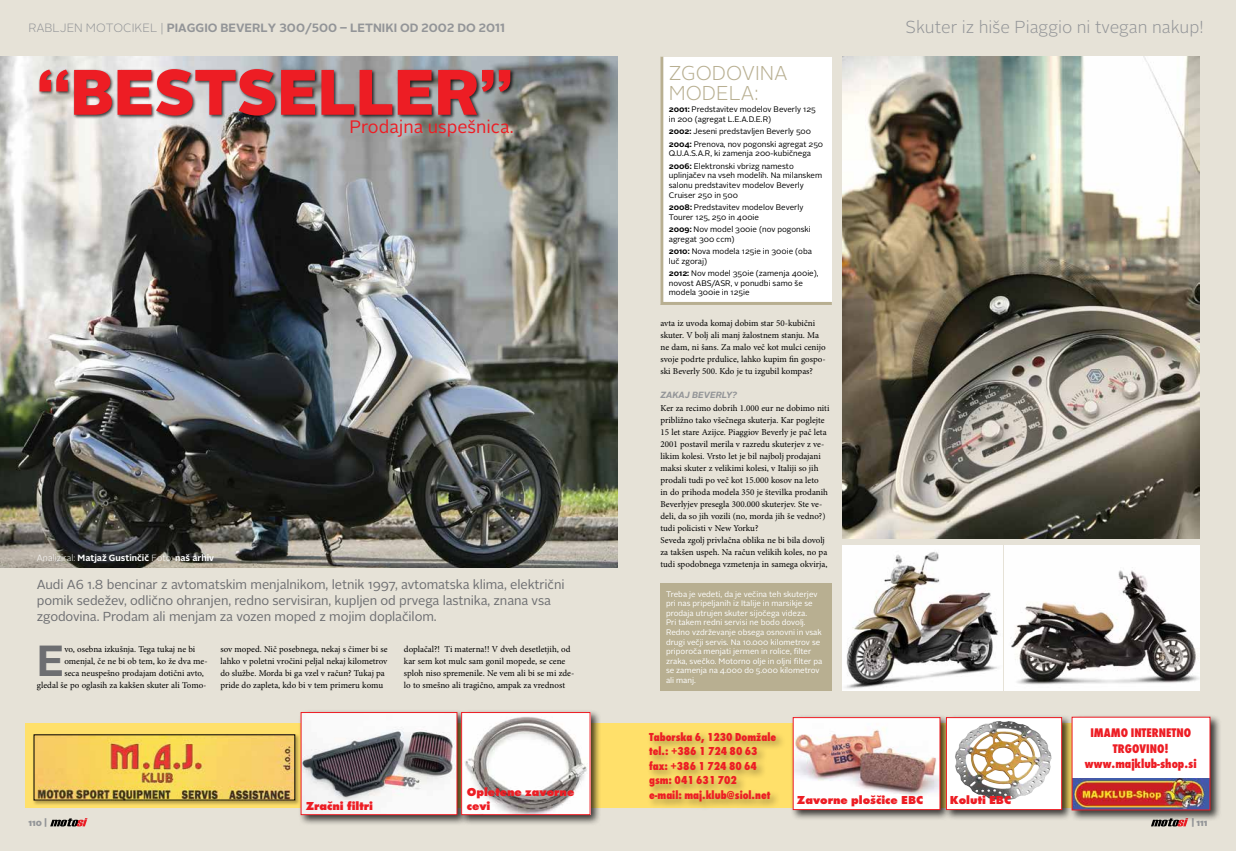
<style>
.page{position:relative;width:1236px;height:851px;background:#fff}
.page>*{position:absolute;margin:0;border:0;box-sizing:border-box;transform-origin:0 0}
.t1{font:900 64px "Alright Sans";color:#ed1d24}
.t2{font:700 43.4px "Alright Sans";color:#6d6e71}
.t3{font:300 20px/20px "Alright Sans";color:#b8af91}
.t4{font:18px "Alright Sans";color:#ed1d24}
.t5{font:300 17.3px "Alright Sans";color:#939598}
.t6{font:13px/16px "Alright Sans";letter-spacing:-.01em;color:#6d6e71}
.t7{font:13px/15.6px "Futura TEE Extr Bold Cond";color:#ed1d24;text-align:center}
.t8{font:12px/14.4px "Futura TEE Extr Bold Cond";color:#ed1d24}
.t9{font:700 12px "Alright Sans";color:#939598}
.t10{font:700 12px/14.4px "Futura TEE Extr";color:#ed1d24}
.t11{font:9px/12px "Minion Pro";color:#000}
.t12{font:700 9px "Alright Sans";color:#fff}
.t13{font:italic 700 9px "Alright Sans";color:#939598}
.t14{font:900 9px "Alright Sans";color:#939598}
.t15{font:8px/9.6px "Alright Sans";color:#000}
.t16{font:8px/9.6px "Alright Sans";color:#fff}
.s1{font-weight:300}
.s2{font-weight:700}
</style>
<div class="page">
<div style="left:0;top:0;width:1236px;height:850px;background:#e6e2d7"></div>
<svg style="left:1151px;top:821px;width:37px;height:5px"></svg>
<svg style="left:50px;top:818px;width:38px;height:8px"></svg>
<div style="left:26px;top:723px;width:1162px;height:84px;background:#ffe06a"></div>
<div style="left:298px;top:709px;width:170px;height:117px;background:#000;opacity:.75"></div>
<img style="left:303px;top:714px;width:152px;height:99px">
<div style="left:301px;top:712px;width:156px;height:103px;border:1px solid #ed1d24"></div>
<div style="left:459px;top:709px;width:142px;height:117px;background:#000;opacity:.75"></div>
<img style="left:463px;top:714px;width:126px;height:99px">
<div style="left:461px;top:712px;width:130px;height:103px;border:1px solid #ed1d24"></div>
<div style="left:790px;top:714px;width:161px;height:106px;background:#000;opacity:.75"></div>
<img style="left:795px;top:719px;width:143px;height:88px">
<div style="left:793px;top:717px;width:147px;height:92px;border:1px solid #ed1d24"></div>
<div style="left:943px;top:714px;width:130px;height:106px;background:#000;opacity:.75"></div>
<div style="left:946px;top:717px;width:116px;height:92px;background:#fff"></div>
<img style="left:955px;top:721px;width:96px;height:78px">
<div style="left:946px;top:717px;width:116px;height:92px;border:1px solid #ed1d24"></div>
<div style="left:32px;top:733px;width:268px;height:72px;background:#000;opacity:.3"></div>
<img style="left:36px;top:736px;width:257px;height:62px">
<div style="left:647px;top:729px;width:139px;height:82px;background:#000;opacity:.35"></div>
<div style="left:1069px;top:714px;width:152px;height:107px;background:#000;opacity:.75"></div>
<div style="left:1072px;top:717px;width:138px;height:92px;background:#fff"></div>
<img style="left:1073px;top:778px;width:135px;height:30px">
<img style="left:0;top:57px;width:618px;height:510px">
<div style="left:38px;top:68px;width:477px;height:52px;background:#000;opacity:.75"></div>
<img style="left:842px;top:57px;width:357px;height:482px">
<img style="left:842px;top:545px;width:160px;height:145px">
<img style="left:1005px;top:545px;width:194px;height:145px">
<div style="left:660px;top:56px;width:172px;height:249px;background:#fff"></div>
<div style="left:660px;top:583px;width:172px;height:107px;background:#b8af91"></div>
<h3 class="t9" style="left:28px;top:19px;width:478px"><span class="s1">RABLJEN MOTOCIKEL |</span> PIAGGIO BEVERLY 300/500 – LETNIKI OD 2002 DO 2011</h3>
<h1 class="t1" style="left:37px;top:46px;width:478px">“BESTSELLER”</h1>
<h3 class="t4" style="left:349px;top:115px;width:166px">Prodajna uspešnica.</h3>
<p class="t12" style="left:37px;top:551px;width:179px"><span class="s1">Analiziral:</span> Matjaž Gustinčič <span class="s1">Foto:</span> naš arhiv</p>
<p class="t6" style="left:37px;top:576px;width:529px">Audi A6 1.8 bencinar z avtomatskim menjalnikom, letnik 1997, avtomatska klima, električni pomik sedežev, odlično ohranjen, redno servisiran, kupljen od prvega lastnika, znana vsa zgodovina. Prodam ali menjam za vozen moped z mojim doplačilom.</p>
<h2 class="t2" style="left:37px;top:630px;width:29px">E</h2>
<p class="t11" style="left:64px;top:642px;width:133px">vo, osebna izkušnja. Tega tukaj ne bi</p>
<p class="t11" style="left:220px;top:642px;width:169px">sov moped. Nič posebnega, nekaj s čimer bi se lahko v poletni vročini peljal nekaj kilometrov do službe. Morda bi ga vzel v račun? Tukaj pa pride do zapleta, kdo bi v tem primeru komu</p>
<p class="t11" style="left:404px;top:642px;width:172px">doplačal?! Ti materna!! V dveh desetletjih, od kar sem kot mulc sam gonil mopede, se cene sploh niso spremenile. Ne vem ali bi se mi zde&shy;lo to smešno ali tragično, ampak za vrednost</p>
<p class="t11" style="left:64px;top:654px;width:145px">omenjal, če ne bi ob tem, ko že dva me-</p>
<p class="t11" style="left:64px;top:666px;width:141px">seca neuspešno prodajam dotični avto,</p>
<p class="t11" style="left:37px;top:678px;width:171px">gledal še po oglasih za kakšen skuter ali Tomo-</p>
<h3 class="t10" style="left:306px;top:798px;width:69px">Zračni filtri</h3>
<h3 class="t10" style="left:467px;top:784px;width:109px">Opletene zavorne cevi</h3>
<h3 class="t3" style="left:669px;top:63px;width:120px">ZGODOVINA<br>MODELA:</h3>
<p class="t15" style="left:669px;top:105px;width:148px"><span class="s2">2001:</span> Predstavitev modelov Beverly 125 in 200 (agregat L.E.A.D.E.R)</p>
<p class="t15" style="left:669px;top:125px;width:156px;line-height:12.4px"><span class="s2">2002:</span> Jeseni predstavljen Beverly 500<br><span class="s2">2004:</span> Prenova, nov pogonski agregat 250</p>
<p class="t15" style="left:669px;top:147px;width:144px;line-height:12.4px">Q.U.A.S.A.R, ki zamenja 200-kubičnega<br><span class="s2">2006:</span> Elektronski vbrizg namesto</p>
<p class="t15" style="left:669px;top:171px;width:155px">uplinjačev na vseh modelih. Na milanskem salonu predstavitev modelov Beverly<br>Cruiser 250 in 500</p>
<p class="t15" style="left:669px;top:203px;width:136px"><span class="s2">2008:</span> Predstavitev modelov Beverly<br>Tourer 125, 250 in 400ie</p>
<p class="t15" style="left:669px;top:225px;width:144px"><span class="s2">2009:</span> Nov model 300ie (nov pogonski agregat 300 ccm)</p>
<p class="t15" style="left:669px;top:247px;width:145px"><span class="s2">2010:</span> Nova modela 125ie in 300ie (oba luč zgoraj)</p>
<p class="t15" style="left:669px;top:269px;width:151px"><span class="s2">2012:</span> Nov model 350ie (zamenja 400ie), novost ABS/ASR, v ponudbi samo še modela 300ie in 125ie</p>
<p class="t11" style="left:660px;top:317px;width:167px">avta iz uvoda komaj dobim star 50-kubični skuter. V bolj ali manj žalostnem stanju. Ma ne dam, ni šans. Za malo več kot mulci cenijo svoje podrte prdulice, lahko kupim fin gospo&shy;ski Beverly 500. Kdo je tu izgubil kompas?</p>
<p class="t13" style="left:660px;top:389px;width:78px">ZAKAJ BEVERLY?</p>
<p class="t11" style="left:660px;top:401px;width:170px">Ker za recimo dobrih 1.000 eur ne dobimo niti približno tako všečnega skuterja. Kar poglejte 15 let stare Azijce. Piaggiov Beverly je pač leta 2001 postavil merila v razredu skuterjev z ve&shy;likim kolesi. Vrsto let je bil najbolj prodajani maksi skuter z velikimi kolesi, v Italiji so jih prodali tudi po več kot 15.000 kosov na leto<br>in do prihoda modela 350 je številka prodanih Beverlyjev presegla 300.000 skuterjev. Ste ve&shy;deli, da so jih vozili (no, morda jih še vedno?) tudi policisti v New Yorku?<br>Seveda zgolj privlačna oblika ne bi bila dovolj za takšen uspeh. Na račun velikih koles, no pa tudi spodobnega vzmetenja in samega okvirja,</p>
<p class="t16" style="left:666px;top:589px;width:158px">Treba je vedeti, da je večina teh skuterjev pri nas pripeljanih iz Italije in marsikje se prodaja utrujen skuter sijočega videza.<br>Pri takem redni servisi ne bodo dovolj.<br>Redno vzdrževanje obsega osnovni in vsak drugi večji servis. Na 10.000 kilometrov se priporoča menjati jermen in rolice, filter zraka, svečko. Motorno olje in oljni filter pa se zamenja na 4.000 do 5.000 kilometrov ali manj.</p>
<h3 class="t5" style="left:905px;top:15px;width:300px">Skuter iz hiše Piaggio ni tvegan nakup!</h3>
<h3 class="t8" style="left:649px;top:729px;width:129px">Taborska 6, 1230 Domžale tel.: +386 1 724 80 63 fax: +386 1 724 80 64 gsm: 041 631 702<br>e-mail: maj.klub@siol.net</h3>
<h3 class="t10" style="left:797px;top:792px;width:128px">Zavorne ploščice EBC</h3>
<h3 class="t10" style="left:950px;top:792px;width:63px">Koluti EBC</h3>
<h3 class="t7" style="left:1085px;top:725px;width:113px">IMAMO INTERNETNO<br>TRGOVINO! www.majklub-shop.si</h3>
<p class="t14" style="left:28px;top:816px;width:20px">110 |</p>
<p class="t14" style="left:1191px;top:816px;width:18px">| 111</p>
</div>
